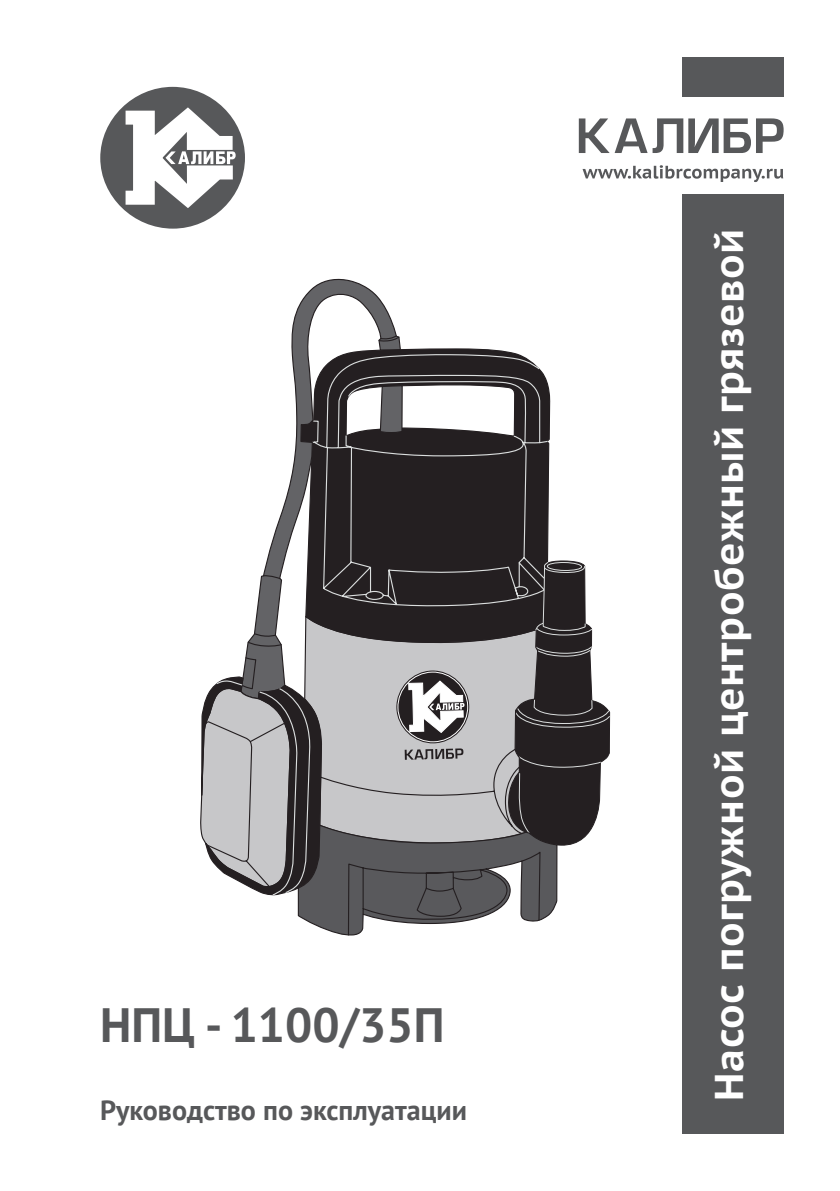
<style>
.page{position:relative;width:840px;height:1191px;background:#fff}
.page>*{position:absolute;margin:0;border:0;box-sizing:border-box;transform-origin:0 0}
.t1{font:700 48px "PT Sans";color:#57585a}
.t2{font:700 40px "PT Sans Caption";letter-spacing:.01em;color:#fff}
.t3{font:700 28px "PT Sans";color:#57585a}
</style>
<div class="page">
<div style="left:682px;top:195px;width:101px;height:939px;background:#57585a"></div>
<svg style="left:578px;top:118px;width:205px;height:35px"></svg>
<svg style="left:582px;top:165px;width:200px;height:17px"></svg>
<div style="left:100px;top:87px;width:145px;height:142px;background:#57585a;border-radius:50%"></div>
<svg style="left:125px;top:106px;width:110px;height:103px"></svg>
<div style="left:681px;top:57px;width:102px;height:39px;background:#57585a"></div>
<svg style="left:522px;top:355px;width:26px;height:30px"></svg>
<svg style="left:291px;top:278px;width:106px;height:57px"></svg>
<svg style="left:291px;top:335px;width:231px;height:50px"></svg>
<svg style="left:200px;top:385px;width:410px;height:551px"></svg>
<p class="t1" style="left:100px;top:993px;width:345px">НПЦ - 1100/35П</p>
<p class="t3" style="left:100px;top:1091px;width:368px">Руководство по эксплуатации</p>
<p class="t2" style="left:702px;top:1100px;width:873px;rotate:-90deg">Насос погружной центробежный грязевой</p>
</div>
